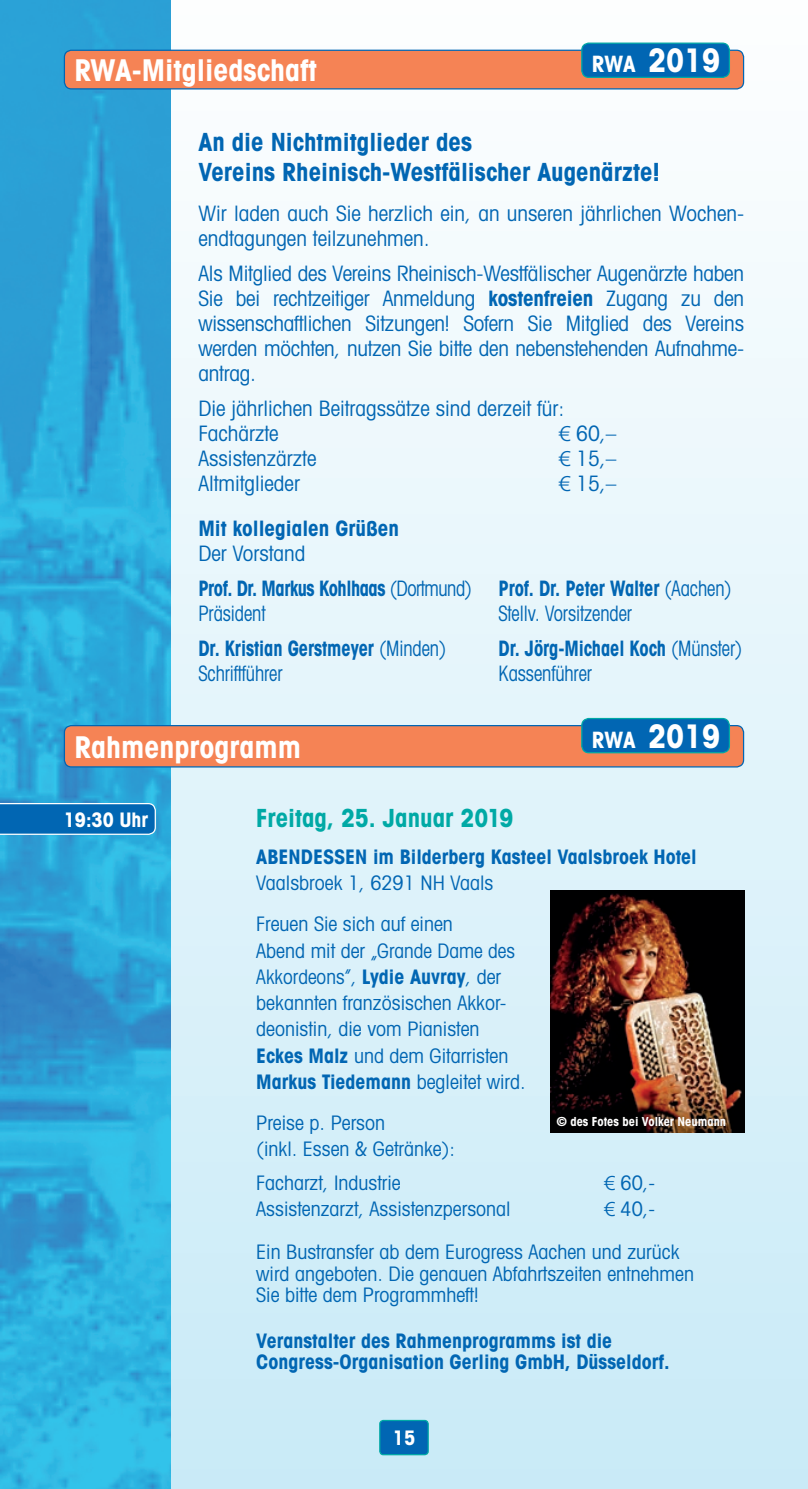
<style>
.page{position:relative;width:808px;height:1489px;background:#fff}
.page>*{position:absolute;margin:0;border:0;box-sizing:border-box;transform-origin:0 0}
.t1{font:700 condensed 32.5px "Avant Garde";color:#fff}
.t2{font:700 condensed 30px "Avant Garde";color:#fff}
.t3{font:700 condensed 25px/30px "Avant Garde";color:#0166b3}
.t4{font:700 condensed 25px "Avant Garde";color:#00a9a5}
.t5{font:condensed 21.25px/25px "Avant Garde";color:#0166b3}
.t6{font:700 condensed 21.25px/35px "Avant Garde";letter-spacing:-.025em;color:#0166b3;scale:.87 1}
.t7{font:700 condensed 21.25px "Avant Garde";letter-spacing:-.005em;color:#0166b3;scale:.87 1}
.t8{font:condensed 21.25px "Avant Garde";color:#0166b3;scale:.87 1}
.t9{font:700 condensed 21.25px "Avant Garde";letter-spacing:-.005em;color:#0166b3}
.t10{font:condensed 20px/26.2px "Avant Garde";color:#0166b3}
.t11{font:700 condensed 20px/21.2px "Avant Garde";color:#0166b3}
.t12{font:700 condensed 20px "Avant Garde";color:#fff}
.t13{font:700 condensed 12.5px "Avant Garde";color:#fff}
.s1{font-size:22.5px}
.s2{font-weight:700}
.s3{font-family:"Linotype Euro Font Ato F";font-stretch:normal}
.s4{font-weight:400}
</style>
<div class="page">
<div style="left:0;top:0;width:808px;height:1488px;background:linear-gradient(to bottom,#fcfefe,#c7e9f6)"></div>
<img style="left:0;top:0;width:170px;height:1488px">
<div style="left:380px;top:1420px;width:48px;height:34px;background:#0166b3;border-radius:4px"></div>
<div style="left:379px;top:1419px;width:50px;height:36px;border:1px solid #00a9a5;border-radius:4px"></div>
<div style="left:64px;top:50px;width:679px;height:39px;background:#f58355;border-radius:7px"></div>
<div style="left:64px;top:50px;width:680px;height:39px;border:1px solid #0166b3;border-radius:7px"></div>
<div style="left:582px;top:43px;width:147px;height:34px;background:#0166b3;border-radius:7px"></div>
<div style="left:581px;top:43px;width:149px;height:35px;border:1px solid #00a9a5;border-radius:7px"></div>
<svg style="left:0;top:803px;width:156px;height:31px;background:#106fb7"></svg>
<div style="left:64px;top:725px;width:679px;height:41px;background:#f58355;border-radius:7px"></div>
<div style="left:64px;top:725px;width:680px;height:42px;border:1px solid #0166b3;border-radius:7px"></div>
<div style="left:582px;top:718px;width:147px;height:34px;background:#0166b3;border-radius:7px"></div>
<div style="left:581px;top:718px;width:149px;height:35px;border:1px solid #00a9a5;border-radius:7px"></div>
<img style="left:550px;top:890px;width:194px;height:242px">
<h2 class="t2" style="left:74px;top:51px;width:244px">RWA-Mitgliedschaft</h2>
<h1 class="t1" style="left:592px;top:40px;width:130px"><span class="s1">RWA</span> 2019</h1>
<p class="t3" style="left:198px;top:126px;width:463px">An die Nichtmitglieder des<br>Vereins Rheinisch-Westfälischer Augenärzte!</p>
<p class="t5" style="left:198px;top:200px;width:547px">Wir laden auch Sie herzlich ein, an unseren jährlichen Wochen&shy;endtagungen teilzunehmen.</p>
<p class="t5" style="left:198px;top:260px;width:547px;text-align:justify">Als Mitglied des Vereins Rheinisch-Westfälischer Augenärzte haben Sie bei rechtzeitiger Anmeldung <span class="s2">kostenfreien</span> Zugang zu den wissenschaftlichen Sitzungen! Sofern Sie Mitglied des Vereins werden möchten, nutzen Sie bitte den nebenstehenden Aufnahme&shy;antrag.</p>
<p class="t5" style="left:198px;top:395px;width:367px">Die jährlichen Beitragssätze sind derzeit für:<br>Fachärzte</p>
<p class="t5" style="left:558px;top:420px;width:59px"><span class="s3">1</span> 60,–</p>
<p class="t5" style="left:198px;top:445px;width:119px">Assistenzärzte</p>
<p class="t5" style="left:558px;top:445px;width:59px"><span class="s3">1</span> 15,–</p>
<p class="t5" style="left:198px;top:470px;width:103px">Altmitglieder</p>
<p class="t5" style="left:558px;top:470px;width:59px"><span class="s3">1</span> 15,–</p>
<p class="t9" style="left:198px;top:515px;width:202px">Mit kollegialen Grüßen</p>
<p class="t6" style="left:198px;top:535px;width:614px"><span class="s4">Der Vorstand<br></span>Prof. Dr. Markus Kohlhaas <span class="s4">(Dortmund)</span> Prof. Dr. Peter Walter <span class="s4">(Aachen)</span></p>
<p class="t8" style="left:198px;top:600px;width:79px">Präsident</p>
<p class="t8" style="left:498px;top:600px;width:155px">Stellv. Vorsitzender</p>
<p class="t7" style="left:198px;top:635px;width:286px">Dr. Kristian Gerstmeyer <span class="s4">(Minden)</span></p>
<p class="t7" style="left:498px;top:635px;width:282px">Dr. Jörg-Michael Koch <span class="s4">(Münster)</span></p>
<p class="t8" style="left:198px;top:660px;width:98px">Schriftführer</p>
<p class="t8" style="left:498px;top:660px;width:109px">Kassenführer</p>
<h2 class="t2" style="left:74px;top:728px;width:228px">Rahmenprogramm</h2>
<h1 class="t1" style="left:592px;top:715px;width:130px"><span class="s1">RWA</span> 2019</h1>
<p class="t12" style="left:64px;top:806px;width:86px">19:30 Uhr</p>
<p class="t4" style="left:256px;top:801px;width:259px">Freitag, 25. Januar 2019</p>
<p class="t11" style="left:256px;top:845px;width:442px">ABENDESSEN im Bilderberg Kasteel Vaalsbroek Hotel</p>
<p class="t10" style="left:256px;top:861px;width:239px;line-height:41.2px">Vaalsbroek 1, 6291 NH Vaals<br>Freuen Sie sich auf einen</p>
<p class="t10" style="left:256px;top:936px;width:271px">Abend mit der „Grande Dame des<br>Akkordeons”, <span class="s2">Lydie Auvray</span>, der bekannten französischen Akkor&shy;deonistin, die vom Pianisten<br><span class="s2">Eckes Malz</span> und dem Gitarristen<br><span class="s2">Markus Tiedemann</span> begleitet wird.</p>
<p class="t10" style="left:256px;top:1109px;width:200px">Preise p. Person<br>(inkl. Essen &amp; Getränke):</p>
<p class="t10" style="left:256px;top:1168px;width:146px">Facharzt, Industrie</p>
<p class="t10" style="left:604px;top:1168px;width:53px"><span class="s3">1</span> 60,-</p>
<p class="t10" style="left:256px;top:1195px;width:256px">Assistenzarzt, Assistenzpersonal</p>
<p class="t13" style="left:557px;top:1112px;width:171px">© des Fotes bei Volker Neumann</p>
<p class="t10" style="left:256px;top:1186px;width:425px;line-height:43.2px;text-indent:348px"><span class="s3">1</span> 40,-<br>Ein Bustransfer ab dem Eurogress Aachen und zurück</p>
<p class="t10" style="left:256px;top:1262px;width:439px;line-height:21.2px">wird angeboten. Die genauen Abfahrtszeiten entnehmen<br>Sie bitte dem Programmheft!</p>
<p class="t11" style="left:256px;top:1329px;width:415px">Veranstalter des Rahmenprogramms ist die<br>Congress-Organisation Gerling GmbH, Düsseldorf.</p>
<p class="t12" style="left:393px;top:1424px;width:24px">15</p>
</div>
